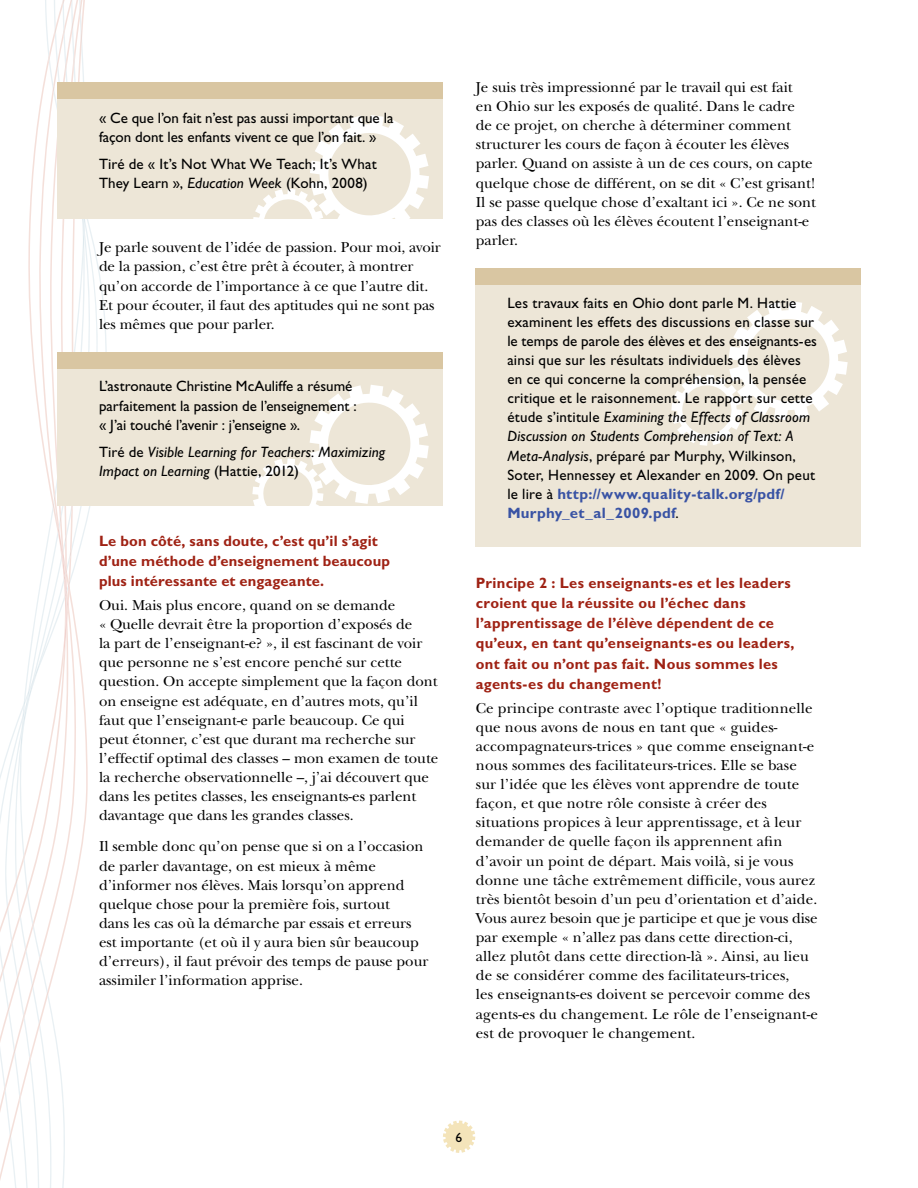
<style>
.page{position:relative;width:918px;height:1188px;background:#fff}
.page>*{position:absolute;margin:0;border:0;box-sizing:border-box;transform-origin:0 0}
.Body_copy{font:15px/19px "New Baskerville";color:#000}
.Sidebar_2nd_col-firs{font:15px/19.2px "Gill Sans Std";letter-spacing:.01em;color:#000}
.t1{font:700 15px/20.2px "Gill Sans Std";letter-spacing:.02em;color:#9f2214}
.Sidebar_1st_col-firs{font:15px/19.2px "Gill Sans Std";color:#000}
.t2{font:italic 15px/19.2px "Gill Sans Std";letter-spacing:.01em;color:#000}
.Sidebar_1st_col-less{font:15px/19.2px "Gill Sans Std";letter-spacing:.01em;color:#000}
.t3{font:700 15px "Gill Sans Std";letter-spacing:.02em;color:#3953a4}
.t4{font:13.5px "Gill Sans Std";color:#000}
.s1{font-style:italic}
.s2{font-style:normal}
.s3{font-weight:700;color:#3953a4}
.s4{font-weight:400;color:#000}
</style>
<div class="page">
<svg style="left:443px;top:1121px;width:32px;height:32px"></svg>
<svg style="left:0;top:0;width:107px;height:1188px"></svg>
<div style="left:57px;top:99px;width:385px;height:120px;background:#ede6d7"></div>
<div style="left:57px;top:82px;width:385px;height:17px;background:#d9c6a2"></div>
<svg style="left:253px;top:115px;width:176px;height:104px"></svg>
<div style="left:57px;top:368px;width:385px;height:138px;background:#ede6d7"></div>
<div style="left:57px;top:352px;width:385px;height:17px;background:#d9c6a2"></div>
<svg style="left:252px;top:385px;width:177px;height:121px"></svg>
<div style="left:476px;top:285px;width:385px;height:262px;background:#ede6d7"></div>
<div style="left:476px;top:268px;width:385px;height:17px;background:#d9c6a2"></div>
<svg style="left:671px;top:301px;width:177px;height:145px"></svg>
<p class="Sidebar_1st_col-firs" style="left:99px;top:108px;width:296px">« Ce que l’on fait n’est pas aussi important que la façon dont les enfants vivent ce que l’on fait. »</p>
<p class="Sidebar_1st_col-less" style="left:99px;top:155px;width:279px">Tiré de « It’s Not What We Teach; It’s What<br>They Learn », <span class="s1">Education Week</span> (Kohn, 2008)</p>
<p class="Body_copy" style="left:99px;top:238px;width:343px">Je parle souvent de l’idée de passion. Pour moi, avoir de la passion, c’est être prêt à écouter, à montrer qu’on accorde de l’importance à ce que l’autre dit.<br>Et pour écouter, il faut des aptitudes qui ne sont pas les mêmes que pour parler.</p>
<p class="Sidebar_2nd_col-firs" style="left:99px;top:377px;width:259px">L’astronaute Christine McAuliffe a résumé parfaitement la passion de l’enseignement : « J’ai touché l’avenir : j’enseigne ».</p>
<p class="t2" style="left:99px;top:442px;width:288px"><span class="s2">Tiré de</span> Visible Learning for Teachers: Maximizing<br>Impact on Learning <span class="s2">(Hattie, 2012)</span></p>
<h3 class="t1" style="left:99px;top:531px;width:293px">Le bon côté, sans doute, c’est qu’il s’agit d’une méthode d’enseignement beaucoup plus intéressante et engageante.</h3>
<p class="Body_copy" style="left:99px;top:596px;width:341px">Oui. Mais plus encore, quand on se demande<br>« Quelle devrait être la proportion d’exposés de<br>la part de l’enseignant-e? », il est fascinant de voir que personne ne s’est encore penché sur cette question. On accepte simplement que la façon dont on enseigne est adéquate, en d’autres mots, qu’il faut que l’enseignant-e parle beaucoup. Ce qui<br>peut étonner, c’est que durant ma recherche sur l’effectif optimal des classes – mon examen de toute la recherche observationnelle –, j’ai découvert que dans les petites classes, les enseignants-es parlent davantage que dans les grandes classes.</p>
<p class="Body_copy" style="left:99px;top:837px;width:331px">Il semble donc qu’on pense que si on a l’occasion de parler davantage, on est mieux à même d’informer nos élèves. Mais lorsqu’on apprend quelque chose pour la première fois, surtout<br>dans les cas où la démarche par essais et erreurs est importante (et où il y aura bien sûr beaucoup d’erreurs), il faut prévoir des temps de pause pour assimiler l’information apprise.</p>
<p class="Body_copy" style="left:476px;top:78px;width:342px">Je suis très impressionné par le travail qui est fait<br>en Ohio sur les exposés de qualité. Dans le cadre<br>de ce projet, on cherche à déterminer comment structurer les cours de façon à écouter les élèves parler. Quand on assiste à un de ces cours, on capte quelque chose de différent, on se dit « C’est grisant!<br>Il se passe quelque chose d’exaltant ici ». Ce ne sont pas des classes où les élèves écoutent l’enseignant-e parler.</p>
<p class="Sidebar_2nd_col-firs" style="left:507px;top:293px;width:311px">Les travaux faits en Ohio dont parle M. Hattie examinent les effets des discussions en classe sur le temps de parole des élèves et des enseignants-es ainsi que sur les résultats individuels des élèves en ce qui concerne la compréhension, la pensée critique et le raisonnement. Le rapport sur cette étude s’intitule <span class="s1">Examining the Effects of Classroom Discussion on Students Comprehension of Text: A Meta-Analysis</span>, préparé par Murphy, Wilkinson, Soter, Hennessey et Alexander en 2009. On peut le lire à <span class="s3">http://www.quality-talk.org/pdf/</span></p>
<p class="t3" style="left:507px;top:504px;width:173px">Murphy_et_al_2009.pdf<span class="s4">.</span></p>
<h3 class="t1" style="left:476px;top:572px;width:320px">Principe 2 : Les enseignants-es et les leaders croient que la réussite ou l’échec dans l’apprentissage de l’élève dépendent de ce qu’eux, en tant qu’enseignants-es ou leaders, ont fait ou n’ont pas fait. Nous sommes les agents-es du changement!</h3>
<p class="Body_copy" style="left:476px;top:698px;width:344px">Ce principe contraste avec l’optique traditionnelle que nous avons de nous en tant que « guides&shy;accompagnateurs-trices » que comme enseignant-e nous sommes des facilitateurs-trices. Elle se base sur l’idée que les élèves vont apprendre de toute façon, et que notre rôle consiste à créer des situations propices à leur apprentissage, et à leur demander de quelle façon ils apprennent afin d’avoir un point de départ. Mais voilà, si je vous donne une tâche extrêmement difficile, vous aurez très bientôt besoin d’un peu d’orientation et d’aide.<br>Vous aurez besoin que je participe et que je vous dise par exemple « n’allez pas dans cette direction-ci, allez plutôt dans cette direction-là ». Ainsi, au lieu de se considérer comme des facilitateurs-trices,<br>les enseignants-es doivent se percevoir comme des agents-es du changement. Le rôle de l’enseignant-e est de provoquer le changement.</p>
<p class="t4" style="left:456px;top:1129px;width:8px">6</p>
</div>
